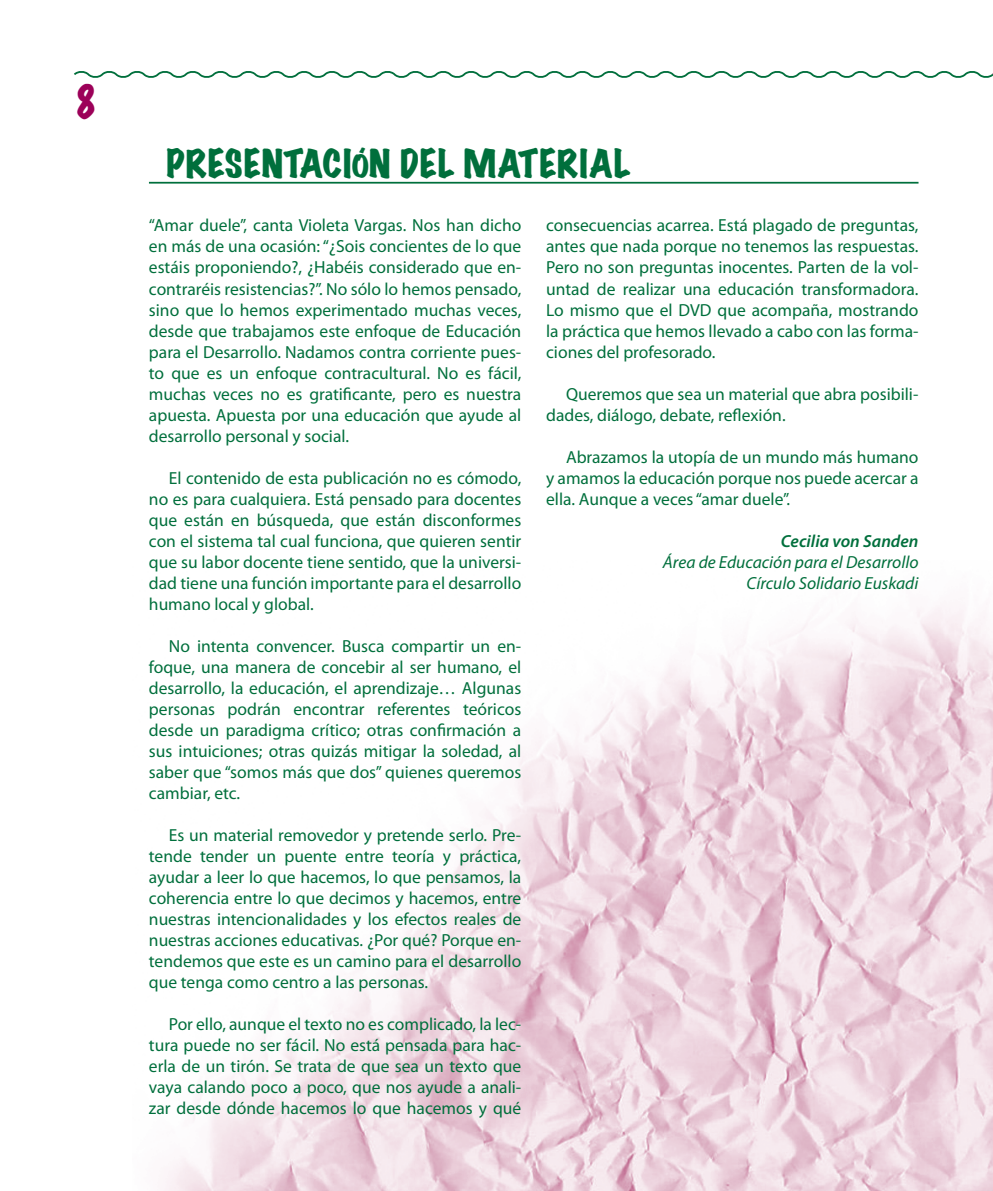
<style>
.page{position:relative;width:993px;height:1191px;background:#fff}
.page>*{position:absolute;margin:0;border:0;box-sizing:border-box;transform-origin:0 0}
.t1{font:100 42px "Marker Felt";color:#9c0159}
.t2{font:expanded 35px "Marker Felt";letter-spacing:.03em;color:#006f3c}
.t3{font:17.5px/21px "Myriad Pro";color:#006f3c;text-align:justify}
.t4{font:italic 17.5px/21px "Myriad Pro";color:#006f3c;text-align:right}
.t5{font:italic 600 17.5px "Myriad Pro";color:#006f3c}
</style>
<div class="page">
<img style="left:164px;top:607px;width:828px;height:583px">
<svg style="left:74px;top:71px;width:919px;height:7px"></svg>
<hr style="left:149px;top:182px;width:769px;height:2px;background:#006f3c">
<h1 class="t1" style="left:74px;top:73px;width:25px">8</h1>
<h2 class="t2" style="left:166px;top:138px;width:465px">PRESENTACIÓN DEL MATERIAL</h2>
<p class="t3" style="left:149px;top:215px;width:374px">“Amar duele”, canta Violeta Vargas. Nos han dicho en más de una ocasión: “¿Sois concientes de lo que estáis proponiendo?, ¿Habéis considerado que en&shy;contraréis resistencias?”. No sólo lo hemos pensado, sino que lo hemos experimentado muchas veces, desde que trabajamos este enfoque de Educación para el Desarrollo. Nadamos contra corriente pues&shy;to que es un enfoque contracultural. No es fácil, muchas veces no es gratificante, pero es nuestra apuesta. Apuesta por una educación que ayude al desarrollo personal y social.</p>
<p class="t3" style="left:149px;top:467px;width:374px;text-indent:20px">El contenido de esta publicación no es cómodo, no es para cualquiera. Está pensado para docentes que están en búsqueda, que están disconformes con el sistema tal cual funciona, que quieren sentir que su labor docente tiene sentido, que la universi&shy;dad tiene una función importante para el desarrollo humano local y global.</p>
<p class="t3" style="left:149px;top:635px;width:374px;text-indent:20px">No intenta convencer. Busca compartir un en&shy;foque, una manera de concebir al ser humano, el desarrollo, la educación, el aprendizaje… Algunas personas podrán encontrar referentes teóricos desde un paradigma crítico; otras confirmación a sus intuiciones; otras quizás mitigar la soledad, al saber que “somos más que dos” quienes queremos cambiar, etc.</p>
<p class="t3" style="left:149px;top:824px;width:374px;text-indent:20px">Es un material removedor y pretende serlo. Pre&shy;tende tender un puente entre teoría y práctica, ayudar a leer lo que hacemos, lo que pensamos, la coherencia entre lo que decimos y hacemos, entre nuestras intencionalidades y los efectos reales de nuestras acciones educativas. ¿Por qué? Porque en&shy;tendemos que este es un camino para el desarrollo que tenga como centro a las personas.</p>
<p class="t3" style="left:149px;top:1013px;width:374px;text-indent:20px">Por ello, aunque el texto no es complicado, la lec&shy;tura puede no ser fácil. No está pensada para hac&shy;erla de un tirón. Se trata de que sea un texto que vaya calando poco a poco, que nos ayude a anali&shy;zar desde dónde hacemos lo que hacemos y qué</p>
<p class="t3" style="left:546px;top:215px;width:374px">consecuencias acarrea. Está plagado de preguntas, antes que nada porque no tenemos las respuestas.<br>Pero no son preguntas inocentes. Parten de la vol&shy;untad de realizar una educación transformadora.<br>Lo mismo que el DVD que acompaña, mostrando la práctica que hemos llevado a cabo con las forma&shy;ciones del profesorado.</p>
<p class="t3" style="left:546px;top:383px;width:373px;text-indent:20px">Queremos que sea un material que abra posibili&shy;dades, diálogo, debate, reflexión.</p>
<p class="t3" style="left:546px;top:446px;width:374px;text-indent:20px">Abrazamos la utopía de un mundo más humano y amamos la educación porque nos puede acercar a ella. Aunque a veces “amar duele”.</p>
<p class="t5" style="left:780px;top:529px;width:139px">Cecilia von Sanden</p>
<p class="t4" style="left:662px;top:551px;width:257px">Área de Educación para el Desarrollo<br>Círculo Solidario Euskadi</p>
</div>
